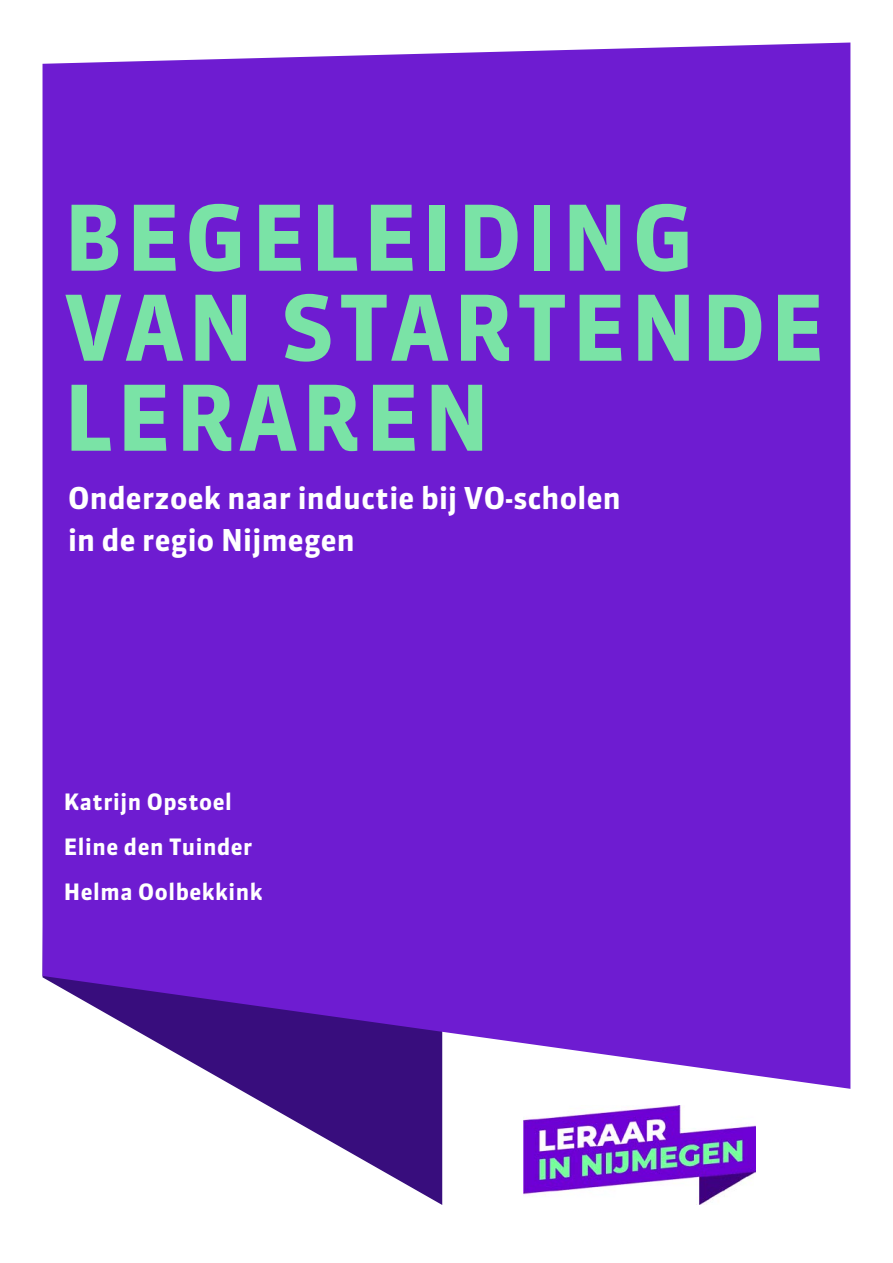
<style>
.page{position:relative;width:893px;height:1263px;background:#fff}
.page>*{position:absolute;margin:0;border:0;box-sizing:border-box;transform-origin:0 0}
.Titel_groen{font:700 90px/90px "Sanuk";letter-spacing:.05em;color:#7ae3a6}
.Subtitel{font:700 30px/42px "Sanuk";letter-spacing:.01em;color:#fff}
.Auteurs{font:700 22.5px/45px "Sanuk";letter-spacing:.025em;color:#fff}
</style>
<div class="page">
<svg style="left:238px;top:1089px;width:204px;height:116px"></svg>
<div style="left:43px;top:43px;width:807px;height:1046px;background:#6e1cd1"></div>
<img style="left:523px;top:1105px;width:232px;height:100px">
<p class="Titel_groen" style="left:64px;top:193px;width:762px">BEGELEIDING<br>VAN STARTENDE<br>LERAREN</p>
<p class="Subtitel" style="left:68px;top:477px;width:554px">Onderzoek naar inductie bij VO-scholen in de regio Nijmegen</p>
<p class="Auteurs" style="left:64px;top:779px;width:200px">Katrijn Opstoel<br>Eline den Tuinder<br>Helma Oolbekkink</p>
</div>
